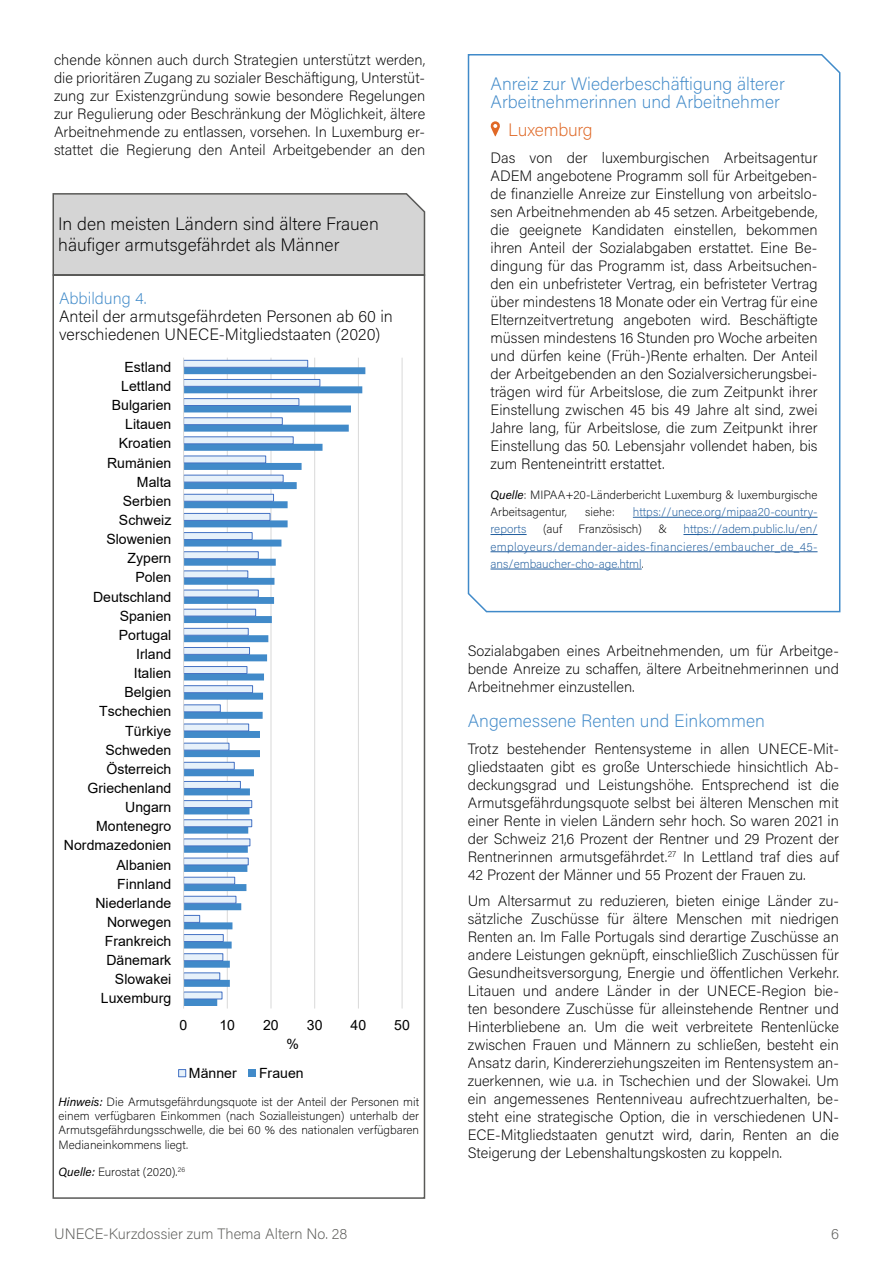
<style>
.page{position:relative;width:893px;height:1263px;background:#fff}
.page>*{position:absolute;margin:0;border:0;box-sizing:border-box;transform-origin:0 0}
.t1{font:18px/18px "Acumin Variable Concept";color:#418ac9}
.t2{font:18px/21px "Acumin Variable Concept";color:#000}
.t3{font:18px "Acumin Variable Concept";letter-spacing:-.015em;color:#df6826}
.t4{font:16.5px/18px "Acumin Variable Concept";color:#000}
.t5{font:16.5px "Acumin Variable Concept";color:#408ac9}
.t6{font:15px/18px "Acumin Variable Concept";color:#000;text-align:justify}
.t7{font:15px "Acumin Variable Concept";color:#5a5a57}
.t8{font:14.1px "Arial";color:#000}
.t9{font:12px/14.4px "Acumin Variable Concept";color:#000}
.t10{font:12px/17.2px "Acumin Variable Concept";color:#215e9e;text-align:justify}
.s1{font-family:"Arial Narrow"}
.s2{color:#000}
</style>
<div class="page">
<svg style="left:467px;top:54px;width:374px;height:559px"></svg>
<div style="left:52px;top:193px;width:374px;height:83px;background:#d5d5d5"></div>
<div style="left:52px;top:274px;width:373px;height:925px;border:2px solid #595957"></div>
<hr style="left:227px;top:358px;width:1px;height:650px;background:#d9d9d9">
<hr style="left:271px;top:358px;width:1px;height:650px;background:#d9d9d9">
<hr style="left:314px;top:358px;width:1px;height:650px;background:#d9d9d9">
<hr style="left:358px;top:358px;width:1px;height:650px;background:#d9d9d9">
<hr style="left:402px;top:358px;width:1px;height:650px;background:#d9d9d9">
<svg style="left:184px;top:367px;width:181px;height:639px"></svg>
<svg style="left:184px;top:360px;width:137px;height:640px"></svg>
<hr style="left:183px;top:358px;width:1px;height:650px;background:#d9d9d9">
<div style="left:179px;top:1069px;width:7px;height:8px;background:#e7f1fa"></div>
<div style="left:178px;top:1069px;width:8px;height:8px;border:1px solid #4472c4"></div>
<div style="left:249px;top:1069px;width:7px;height:8px;background:#418ac9"></div>
<p class="t6" style="left:54px;top:50px;width:373px">chende können auch durch Strategien unterstützt werden, die prioritären Zugang zu sozialer Beschäftigung, Unterstüt&shy;zung zur Existenzgründung sowie besondere Regelungen zur Regulierung oder Beschränkung der Möglichkeit, ältere Arbeitnehmende zu entlassen, vorsehen. In Luxemburg er&shy;stattet die Regierung den Anteil Arbeitgebender an den</p>
<p class="t2" style="left:58px;top:213px;width:322px">In den meisten Ländern sind ältere Frauen häufiger armutsgefährdet als Männer</p>
<p class="t5" style="left:59px;top:287px;width:89px">Abbildung 4.</p>
<p class="t4" style="left:59px;top:306px;width:335px">Anteil der armutsgefährdeten Personen ab 60 in verschiedenen UNECE-Mitgliedstaaten (2020)</p>
<p class="t8" style="left:124px;top:357px;width:49px">Estland</p>
<p class="t8" style="left:121px;top:376px;width:52px">Lettland</p>
<p class="t8" style="left:112px;top:395px;width:61px">Bulgarien</p>
<p class="t8" style="left:125px;top:415px;width:48px">Litauen</p>
<p class="t8" style="left:119px;top:434px;width:54px">Kroatien</p>
<p class="t8" style="left:107px;top:453px;width:66px">Rumänien</p>
<p class="t8" style="left:137px;top:472px;width:36px">Malta</p>
<p class="t8" style="left:123px;top:491px;width:50px">Serbien</p>
<p class="t8" style="left:119px;top:510px;width:54px">Schweiz</p>
<p class="t8" style="left:106px;top:529px;width:67px">Slowenien</p>
<p class="t8" style="left:128px;top:549px;width:45px">Zypern</p>
<p class="t8" style="left:135px;top:568px;width:38px">Polen</p>
<p class="t8" style="left:93px;top:587px;width:80px">Deutschland</p>
<p class="t8" style="left:120px;top:606px;width:53px">Spanien</p>
<p class="t8" style="left:119px;top:625px;width:54px">Portugal</p>
<p class="t8" style="left:136px;top:644px;width:37px">Irland</p>
<p class="t8" style="left:134px;top:663px;width:39px">Italien</p>
<p class="t8" style="left:124px;top:683px;width:49px">Belgien</p>
<p class="t8" style="left:99px;top:702px;width:74px">Tschechien</p>
<p class="t8" style="left:125px;top:721px;width:48px">Türkiye</p>
<p class="t8" style="left:106px;top:740px;width:67px">Schweden</p>
<p class="t8" style="left:106px;top:759px;width:67px">Österreich</p>
<p class="t8" style="left:88px;top:778px;width:85px">Griechenland</p>
<p class="t8" style="left:125px;top:797px;width:48px">Ungarn</p>
<p class="t8" style="left:96px;top:816px;width:77px">Montenegro</p>
<p class="t8" style="left:64px;top:836px;width:109px">Nordmazedonien</p>
<p class="t8" style="left:117px;top:855px;width:56px">Albanien</p>
<p class="t8" style="left:117px;top:874px;width:56px">Finnland</p>
<p class="t8" style="left:95px;top:893px;width:78px">Niederlande</p>
<p class="t8" style="left:107px;top:912px;width:66px">Norwegen</p>
<p class="t8" style="left:105px;top:931px;width:68px">Frankreich</p>
<p class="t8" style="left:106px;top:950px;width:66px">Dänemark</p>
<p class="t8" style="left:115px;top:970px;width:58px">Slowakei</p>
<p class="t8" style="left:101px;top:989px;width:72px">Luxemburg</p>
<p class="t8" style="left:180px;top:1015px;width:9px">0</p>
<p class="t8" style="left:219px;top:1015px;width:17px">10</p>
<p class="t8" style="left:263px;top:1015px;width:17px">20</p>
<p class="t8" style="left:307px;top:1015px;width:17px">30</p>
<p class="t8" style="left:351px;top:1015px;width:17px">40</p>
<p class="t8" style="left:394px;top:1015px;width:17px">50</p>
<p class="t8" style="left:287px;top:1034px;width:14px">%</p>
<p class="t8" style="left:189px;top:1063px;width:49px">Männer</p>
<p class="t8" style="left:259px;top:1063px;width:46px">Frauen</p>
<p class="t9" style="left:59px;top:1094px;width:362px;text-align:justify">Hinweis: Die Armutsgefährdungsquote ist der Anteil der Personen mit einem verfügbaren Einkommen (nach Sozialleistungen) unterhalb der Armutsgefährdungsschwelle, die bei 60 % des nationalen verfügbaren Medianeinkommens liegt.</p>
<p class="t9" style="left:59px;top:1164px;width:128px">Quelle: Eurostat (2020).<sup>26</sup></p>
<p class="t1" style="left:490px;top:74px;width:296px">Anreiz zur Wiederbeschäftigung älterer<br>Arbeitnehmerinnen und Arbeitnehmer</p>
<p class="t3" style="left:508px;top:118px;width:86px">Luxemburg</p>
<p class="t6" style="left:490px;top:148px;width:329px">Das von der luxemburgischen Arbeitsagentur ADEM angebotene Programm soll für Arbeitgeben&shy;de finanzielle Anreize zur Einstellung von arbeitslo&shy;sen Arbeitnehmenden ab 45 setzen. Arbeitgebende, die geeignete Kandidaten einstellen, bekommen ihren Anteil der Sozialabgaben erstattet. Eine Be&shy;dingung für das Programm ist, dass Arbeitsuchen&shy;den ein unbefristeter Vertrag, ein befristeter Vertrag über mindestens 18 Monate oder ein Vertrag für eine Elternzeitvertretung angeboten wird. Beschäftigte müssen mindestens 16 Stunden pro Woche arbeiten und dürfen keine (Früh-)Rente erhalten. Der Anteil der Arbeitgebenden an den Sozialversicherungsbei&shy;trägen wird für Arbeitslose, die zum Zeitpunkt ihrer Einstellung zwischen 45 bis 49 Jahre alt sind, zwei Jahre lang, für Arbeitslose, die zum Zeitpunkt ihrer Einstellung das 50. Lebensjahr vollendet haben, bis zum Renteneintritt erstattet.</p>
<p class="t9" style="left:490px;top:485px;width:329px;line-height:17.2px">Quelle: MIPAA+20-Länderbericht Luxemburg &amp; luxemburgische<br>Arbeitsagentur,</p>
<p class="t9" style="left:585px;top:504px;width:31px">siehe:</p>
<p class="t10" style="left:633px;top:503px;width:186px">https://unece.org/mipaa20-country-</p>
<p class="t10" style="left:490px;top:520px;width:38px">reports</p>
<p class="t9" style="left:543px;top:521px;width:21px">(auf</p>
<p class="t9" style="left:579px;top:521px;width:65px">Französisch)</p>
<p class="t9" style="left:658px;top:521px;width:10px">&amp;</p>
<p class="t10" style="left:490px;top:520px;width:329px;text-indent:193px">https://adem.public.lu/en/ employeurs/demander-aides-financieres/embaucher<span class="s1">_</span>de<span class="s1">_</span>45- ans/embaucher-cho-age.html<span class="s2">.</span></p>
<p class="t6" style="left:468px;top:641px;width:373px">Sozialabgaben eines Arbeitnehmenden, um für Arbeitge&shy;bende Anreize zu schaffen, ältere Arbeitnehmerinnen und Arbeitnehmer einzustellen.</p>
<p class="t1" style="left:468px;top:711px;width:299px">Angemessene Renten und Einkommen</p>
<p class="t6" style="left:468px;top:739px;width:373px">Trotz bestehender Rentensysteme in allen UNECE-Mit&shy;gliedstaaten gibt es große Unterschiede hinsichtlich Ab&shy;deckungsgrad und Leistungshöhe. Entsprechend ist die Armutsgefährdungsquote selbst bei älteren Menschen mit einer Rente in vielen Ländern sehr hoch. So waren 2021 in der Schweiz 21,6 Prozent der Rentner und 29 Prozent der Rentnerinnen armutsgefährdet.<sup>27</sup> In Lettland traf dies auf 42 Prozent der Männer und 55 Prozent der Frauen zu.</p>
<p class="t6" style="left:468px;top:891px;width:373px">Um Altersarmut zu reduzieren, bieten einige Länder zu&shy;sätzliche Zuschüsse für ältere Menschen mit niedrigen Renten an. Im Falle Portugals sind derartige Zuschüsse an andere Leistungen geknüpft, einschließlich Zuschüssen für Gesundheitsversorgung, Energie und öffentlichen Verkehr.<br>Litauen und andere Länder in der UNECE-Region bie&shy;ten besondere Zuschüsse für alleinstehende Rentner und Hinterbliebene an. Um die weit verbreitete Rentenlücke zwischen Frauen und Männern zu schließen, besteht ein Ansatz darin, Kindererziehungszeiten im Rentensystem an&shy;zuerkennen, wie u.a. in Tschechien und der Slowakei. Um ein angemessenes Rentenniveau aufrechtzuerhalten, be&shy;steht eine strategische Option, die in verschiedenen UN-ECE-Mitgliedstaaten genutzt wird, darin, Renten an die Steigerung der Lebenshaltungskosten zu koppeln.</p>
<p class="t7" style="left:54px;top:1223px;width:295px">UNECE-Kurzdossier zum Thema Altern No. 28</p>
<p class="t7" style="left:831px;top:1223px;width:9px">6</p>
</div>
